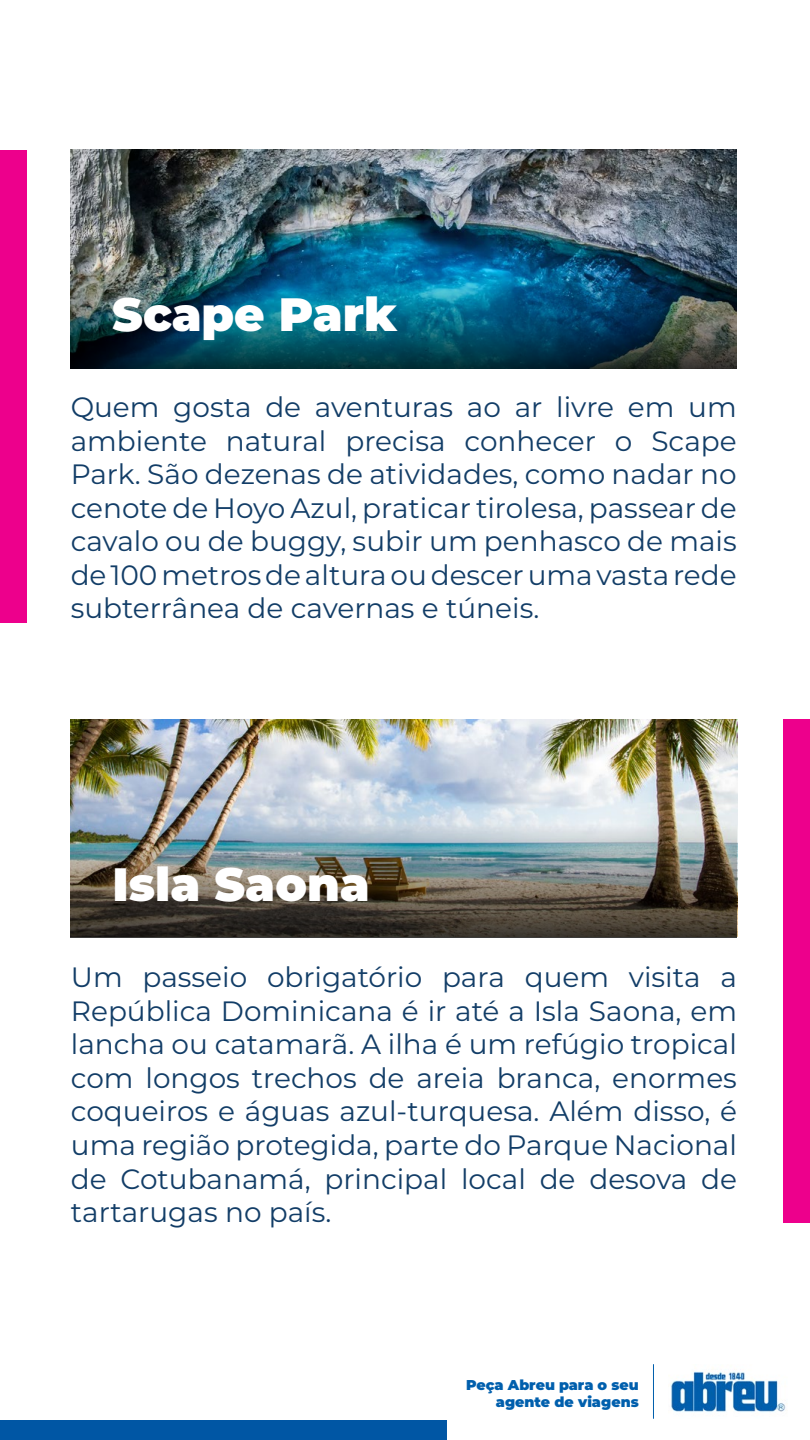
<style>
.page{position:relative;width:810px;height:1440px;background:#fff}
.page>*{position:absolute;margin:0;border:0;box-sizing:border-box;transform-origin:0 0}
.t1{font:900 46.72px "Montserrat";color:#fff}
.t2{font:27.97px/33.6px "Montserrat";color:#123d67;text-align:justify}
.t3{font:900 14.25px/17.1px "Montserrat";color:#005fad;text-align:right}
</style>
<div class="page">
<div style="left:0;top:1420px;width:810px;height:20px;background:#0056a4"></div>
<img style="left:71px;top:720px;width:666px;height:68px">
<img style="left:71px;top:788px;width:666px;height:150px">
<div style="left:783px;top:719px;width:27px;height:503px;background:#ed008c"></div>
<img style="left:71px;top:150px;width:666px;height:89px">
<img style="left:71px;top:239px;width:666px;height:129px">
<div style="left:0;top:150px;width:27px;height:473px;background:#ed008c"></div>
<svg style="left:447px;top:1364px;width:363px;height:76px"></svg>
<img style="left:668px;top:1364px;width:120px;height:55px">
<hr style="left:653px;top:1365px;width:1px;height:53px;background:#005fad">
<h1 class="t1" style="left:112px;top:279px;width:287px">Scape Park</h1>
<p class="t2" style="left:71px;top:389px;width:668px">Quem gosta de aventuras ao ar livre em um ambiente natural precisa conhecer o Scape Park. São dezenas de atividades, como nadar no cenote de Hoyo Azul, praticar tirolesa, passear de cavalo ou de buggy, subir um penhasco de mais de 100 metros de altura ou descer uma vasta rede subterrânea de cavernas e túneis.</p>
<h1 class="t1" style="left:113px;top:849px;width:259px">Isla Saona</h1>
<p class="t2" style="left:71px;top:959px;width:668px">Um passeio obrigatório para quem visita a República Dominicana é ir até a Isla Saona, em lancha ou catamarã. A ilha é um refúgio tropical com longos trechos de areia branca, enormes coqueiros e águas azul-turquesa. Além disso, é uma região protegida, parte do Parque Nacional de Cotubanamá, principal local de desova de tartarugas no país.</p>
<p class="t3" style="left:466px;top:1375px;width:174px">Peça Abreu para o seu agente de viagens</p>
</div>
